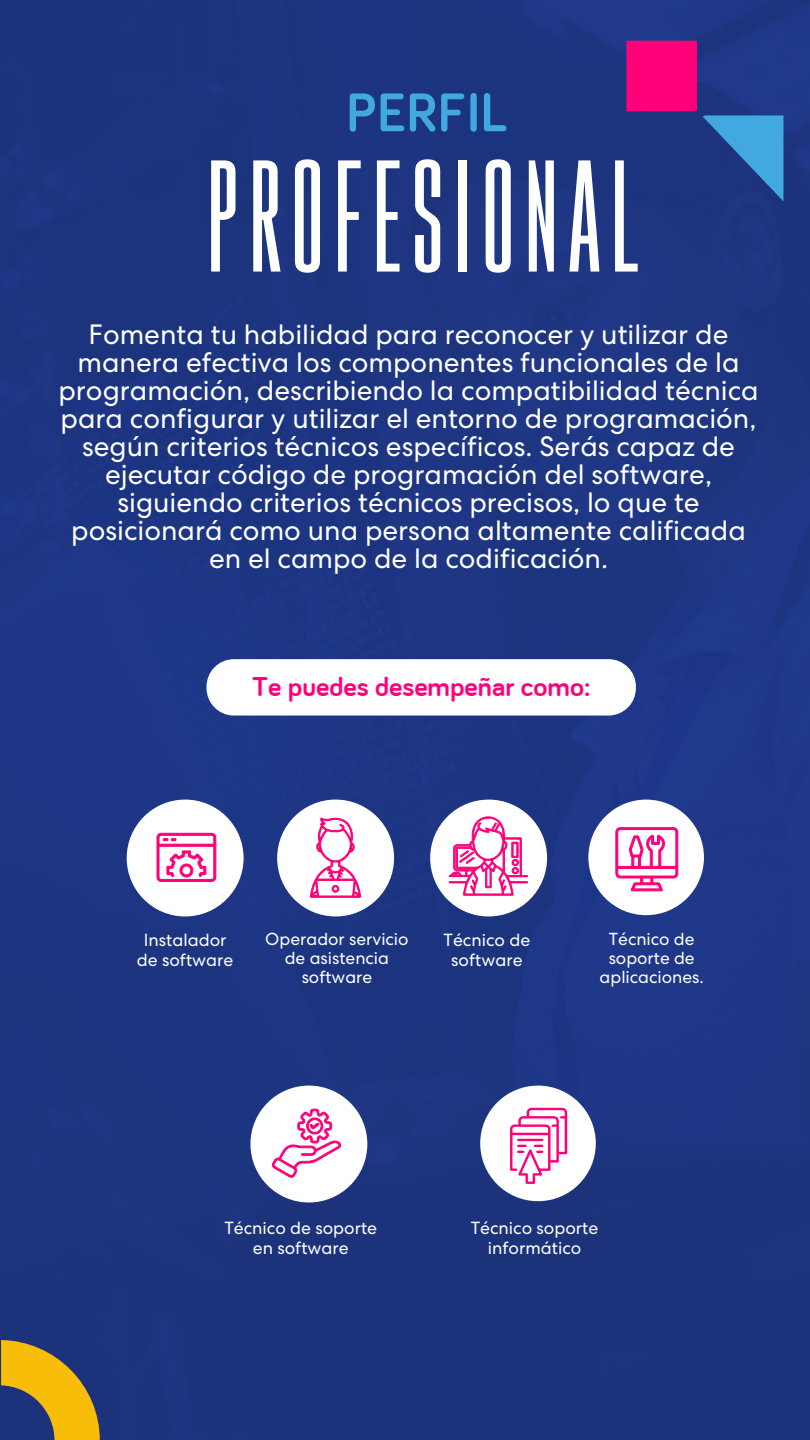
<style>
.page{position:relative;width:810px;height:1440px;background:#1d3480}
.page>*{position:absolute;margin:0;border:0;box-sizing:border-box;transform-origin:0 0}
.t1{font:116.02px "Gobold High";letter-spacing:.07em;color:#fff;scale:1.09 1}
.t2{font:700 56.1px "Bariol";letter-spacing:.01em;color:#41a9df}
.t3{font:700 28.28px "Bariol";color:#ff0078}
.t4{font:27.97px/28px "Centra No 2";color:#fff;text-align:center}
.t5{font:17.55px/20.2px "Centra No 2";color:#fff;text-align:center}
.t6{font:17.4px/18.8px "Centra No 2";color:#fff;text-align:center}
</style>
<div class="page">
<svg style="left:626px;top:41px;width:157px;height:160px"></svg>
<div style="left:127px;top:800px;width:117px;height:116px;background:#fff;border-radius:50%"></div>
<div style="left:277px;top:800px;width:117px;height:116px;background:#fff;border-radius:50%"></div>
<div style="left:430px;top:800px;width:117px;height:116px;background:#fff;border-radius:50%"></div>
<div style="left:588px;top:800px;width:116px;height:115px;background:#fff;border-radius:50%"></div>
<div style="left:250px;top:1086px;width:117px;height:116px;background:#fff;border-radius:50%"></div>
<div style="left:480px;top:1086px;width:116px;height:115px;background:#fff;border-radius:50%"></div>
<svg style="left:310px;top:817px;width:51px;height:81px"></svg>
<div style="left:207px;top:659px;width:429px;height:57px;background:#fff;border-radius:27px"></div>
<svg style="left:157px;top:833px;width:59px;height:49px"></svg>
<svg style="left:449px;top:799px;width:79px;height:118px"></svg>
<svg style="left:272px;top:1109px;width:69px;height:69px"></svg>
<svg style="left:510px;top:1108px;width:57px;height:76px"></svg>
<svg style="left:1px;top:1340px;width:99px;height:100px"></svg>
<svg style="left:616px;top:678px;width:62px;height:213px"></svg>
<h2 class="t2" style="left:346px;top:81px;width:163px">PERFIL</h2>
<h1 class="t1" style="left:206px;top:164px;width:399px">PROFESIONAL</h1>
<p class="t4" style="left:58px;top:323px;width:702px">Fomenta tu habilidad para reconocer y utilizar de manera efectiva los componentes funcionales de la programación, describiendo la compatibilidad técnica para configurar y utilizar el entorno de programación, según criterios técnicos específicos. Serás capaz de ejecutar código de programación del software, siguiendo criterios técnicos precisos, lo que te posicionará como una persona altamente calificada en el campo de la codificación.</p>
<p class="t3" style="left:252px;top:671px;width:340px">Te puedes desempeÒar como:</p>
<p class="t5" style="left:137px;top:931px;width:98px">Instalador de software</p>
<p class="t5" style="left:444px;top:931px;width:88px">Técnico de software</p>
<p class="t6" style="left:265px;top:932px;width:145px">Operador servicio de asistencia software</p>
<p class="t6" style="left:600px;top:932px;width:106px">Técnico de soporte de aplicaciones.</p>
<p class="t5" style="left:224px;top:1220px;width:154px">Técnico de soporte en software</p>
<p class="t5" style="left:471px;top:1220px;width:129px">Técnico soporte informático</p>
</div>
